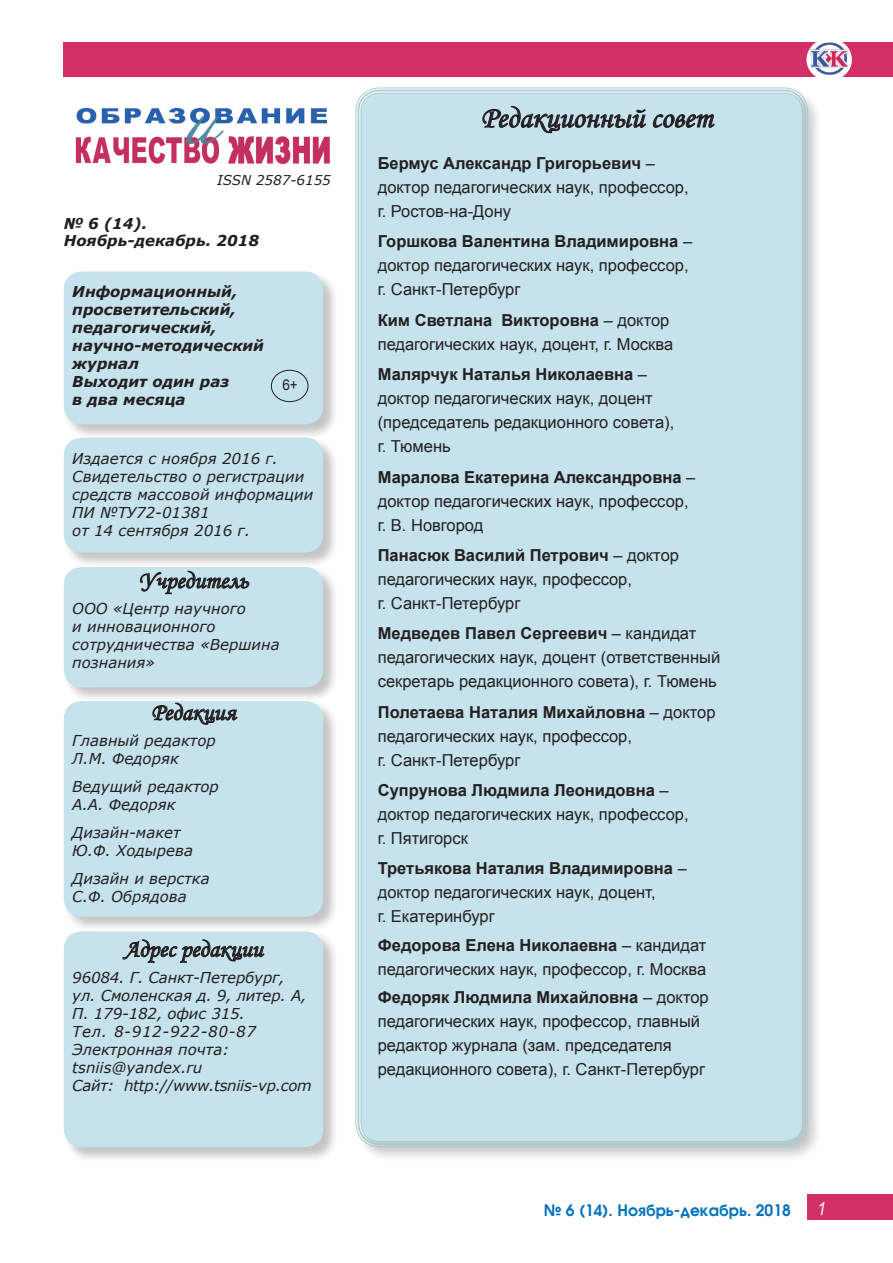
<style>
.page{position:relative;width:893px;height:1263px;background:#fff}
.page>*{position:absolute;margin:0;border:0;box-sizing:border-box;transform-origin:0 0}
.Абзац{font:30px "Monotype Corsiva";color:#231f20}
.t1{font:24px "Monotype Corsiva";color:#231f20}
.t2{font:italic 18px "Arial Narrow";color:#fff}
.Абзац-2{font:16.5px/24px "Arial";color:#231f20}
.t3{font:700 16.5px "Avanti";color:#0072bc}
.t4{font:italic 15px/18px "Verdana";color:#231f20}
.t5{font:italic 700 15px/18px "Verdana";color:#231f20}
.t6{font:italic 15px "Verdana";letter-spacing:-.02em;color:#231f20}
.t7{font:italic 15px "Verdana";letter-spacing:.045em;color:#231f20}
.Заголовок{font:15px "Arial";color:#231f20;scale:.9 1}
.Абзац-3{font:italic 13.5px "Verdana";color:#231f20}
.s1{font-weight:700}
</style>
<div class="page">
<div style="left:64px;top:43px;width:829px;height:34px;background:#d12f66"></div>
<div style="left:808px;top:1194px;width:85px;height:25px;background:#d12f66"></div>
<div style="left:806px;top:38px;width:46px;height:43px;background:#fff;border-radius:50%"></div>
<img style="left:809px;top:42px;width:40px;height:35px">
<div style="left:355px;top:87px;width:468px;height:1075px;background:#231f20;opacity:.75"></div>
<div style="left:361px;top:93px;width:441px;height:1048px;background:#c5e2ed;border-radius:18px"></div>
<img style="left:75px;top:107px;width:255px;height:58px">
<div style="left:63px;top:271px;width:276px;height:169px;background:#231f20;opacity:.75"></div>
<div style="left:64px;top:271px;width:259px;height:153px;background:#c5e2ed;border-radius:18px"></div>
<div style="left:63px;top:437px;width:276px;height:132px;background:#231f20;opacity:.75"></div>
<div style="left:64px;top:438px;width:259px;height:115px;background:#c5e2ed;border-radius:18px"></div>
<div style="left:63px;top:566px;width:276px;height:137px;background:#231f20;opacity:.75"></div>
<div style="left:64px;top:567px;width:259px;height:120px;background:#c5e2ed;border-radius:18px"></div>
<div style="left:63px;top:930px;width:276px;height:233px;background:#231f20;opacity:.75"></div>
<div style="left:64px;top:931px;width:259px;height:216px;background:#c5e2ed;border-radius:18px"></div>
<div style="left:63px;top:700px;width:276px;height:232px;background:#231f20;opacity:.75"></div>
<div style="left:64px;top:701px;width:259px;height:216px;background:#c5e2ed;border-radius:18px"></div>
<svg style="left:140px;top:570px;width:109px;height:25px"></svg>
<svg style="left:152px;top:702px;width:86px;height:23px"></svg>
<svg style="left:122px;top:939px;width:143px;height:24px"></svg>
<div style="left:271px;top:370px;width:37px;height:32px;border:1px solid #231f20;border-radius:50%"></div>
<svg style="left:482px;top:106px;width:164px;height:27px"></svg>
<svg style="left:653px;top:114px;width:62px;height:14px"></svg>
<p class="Абзац-3" style="left:217px;top:172px;width:115px">ISSN 2587-6155</p>
<p class="t5" style="left:64px;top:214px;width:85px">№ 6 (14).</p>
<p class="t5" style="left:64px;top:231px;width:197px">Ноябрь-декабрь. 2018</p>
<p class="t5" style="left:72px;top:282px;width:193px">Информационный, просветительский, педагогический, научно-методический журнал</p>
<p class="t5" style="left:72px;top:372px;width:158px">Выходит один раз в два месяца</p>
<p class="Заголовок" style="left:282px;top:374px;width:19px">6+</p>
<p class="t4" style="left:72px;top:449px;width:207px">Издается с ноября 2016 г.</p>
<p class="t4" style="left:72px;top:467px;width:243px">Свидетельство о регистрации средств массовой информации<br>ПИ №ТУ72-01381<br>от 14 сентября 2016 г.</p>
<p class="t1" style="left:139px;top:566px;width:111px">Учредитель</p>
<p class="t4" style="left:72px;top:599px;width:209px">ООО «Центр научного<br>и инновационного сотрудничества «Вершина познания»</p>
<p class="t1" style="left:151px;top:698px;width:86px">Редакция</p>
<p class="t4" style="left:72px;top:731px;width:145px">Главный редактор</p>
<p class="t4" style="left:72px;top:749px;width:108px">Л.М. Федоряк</p>
<p class="t4" style="left:72px;top:777px;width:148px">Ведущий редактор</p>
<p class="t4" style="left:72px;top:795px;width:105px">А.А. Федоряк</p>
<p class="t4" style="left:72px;top:823px;width:110px">Дизайн-макет</p>
<p class="t4" style="left:72px;top:841px;width:122px">Ю.Ф. Ходырева</p>
<p class="t4" style="left:72px;top:869px;width:139px">Дизайн и верстка</p>
<p class="t4" style="left:72px;top:887px;width:116px">С.Ф. Обрядова</p>
<p class="t1" style="left:124px;top:934px;width:140px">Адрес редакции</p>
<p class="t4" style="left:72px;top:968px;width:236px">96084. Г. Санкт-Петербург, ул. Смоленская д. 9, литер. А,<br>П. 179-182, офис 315.</p>
<p class="t7" style="left:72px;top:1022px;width:185px">Тел. 8-912-922-80-87</p>
<p class="t4" style="left:72px;top:1040px;width:158px">Электронная почта:</p>
<p class="t4" style="left:72px;top:1058px;width:132px">tsniis@yandex.ru</p>
<p class="t6" style="left:72px;top:1076px;width:241px">Сайт: http://www.tsniis-vp.com</p>
<p class="Абзац" style="left:481px;top:100px;width:234px">Редакционный совет</p>
<p class="Абзац-2" style="left:378px;top:151px;width:312px"><span class="s1">Бермус Александр Григорьевич</span> – доктор педагогических наук, профессор, г. Ростов-на-Дону</p>
<p class="Абзац-2" style="left:378px;top:229px;width:316px"><span class="s1">Горшкова Валентина Владимировна</span> – доктор педагогических наук, профессор, г. Санкт-Петербург</p>
<p class="Абзац-2" style="left:378px;top:308px;width:297px"><span class="s1">Ким Светлана Викторовна</span> – доктор педагогических наук, доцент, г. Москва</p>
<p class="Абзац-2" style="left:378px;top:362px;width:298px"><span class="s1">Малярчук Наталья Николаевна</span> – доктор педагогических наук, доцент (председатель редакционного совета), г. Тюмень</p>
<p class="Абзац-2" style="left:378px;top:465px;width:319px"><span class="s1">Маралова Екатерина Александровна</span> – доктор педагогических наук, профессор, г. В. Новгород</p>
<p class="Абзац-2" style="left:378px;top:543px;width:303px"><span class="s1">Панасюк Василий Петрович</span> – доктор педагогических наук, профессор,<br>г. Санкт-Петербург</p>
<p class="Абзац-2" style="left:378px;top:621px;width:344px"><span class="s1">Медведев Павел Сергеевич</span> – кандидат педагогических наук, доцент (ответственный секретарь редакционного совета), г. Тюмень</p>
<p class="Абзац-2" style="left:378px;top:700px;width:339px"><span class="s1">Полетаева Наталия Михайловна</span> – доктор педагогических наук, профессор,<br>г. Санкт-Петербург</p>
<p class="Абзац-2" style="left:378px;top:778px;width:312px"><span class="s1">Супрунова Людмила Леонидовна</span> – доктор педагогических наук, профессор, г. Пятигорск</p>
<p class="Абзац-2" style="left:378px;top:856px;width:311px"><span class="s1">Третьякова Наталия Владимировна</span> – доктор педагогических наук, доцент,<br>г. Екатеринбург</p>
<p class="Абзац-2" style="left:378px;top:933px;width:330px"><span class="s1">Федорова Елена Николаевна</span> – кандидат педагогических наук, профессор, г. Москва</p>
<p class="Абзац-2" style="left:378px;top:985px;width:332px"><span class="s1">Федоряк Людмила Михайловна</span> – доктор педагогических наук, профессор, главный редактор журнала (зам. председателя редакционного совета), г. Санкт-Петербург</p>
<p class="t3" style="left:544px;top:1201px;width:249px">№ 6 (14). Ноябрь-декабрь. 2018</p>
<p class="t2" style="left:817px;top:1196px;width:10px">1</p>
</div>
